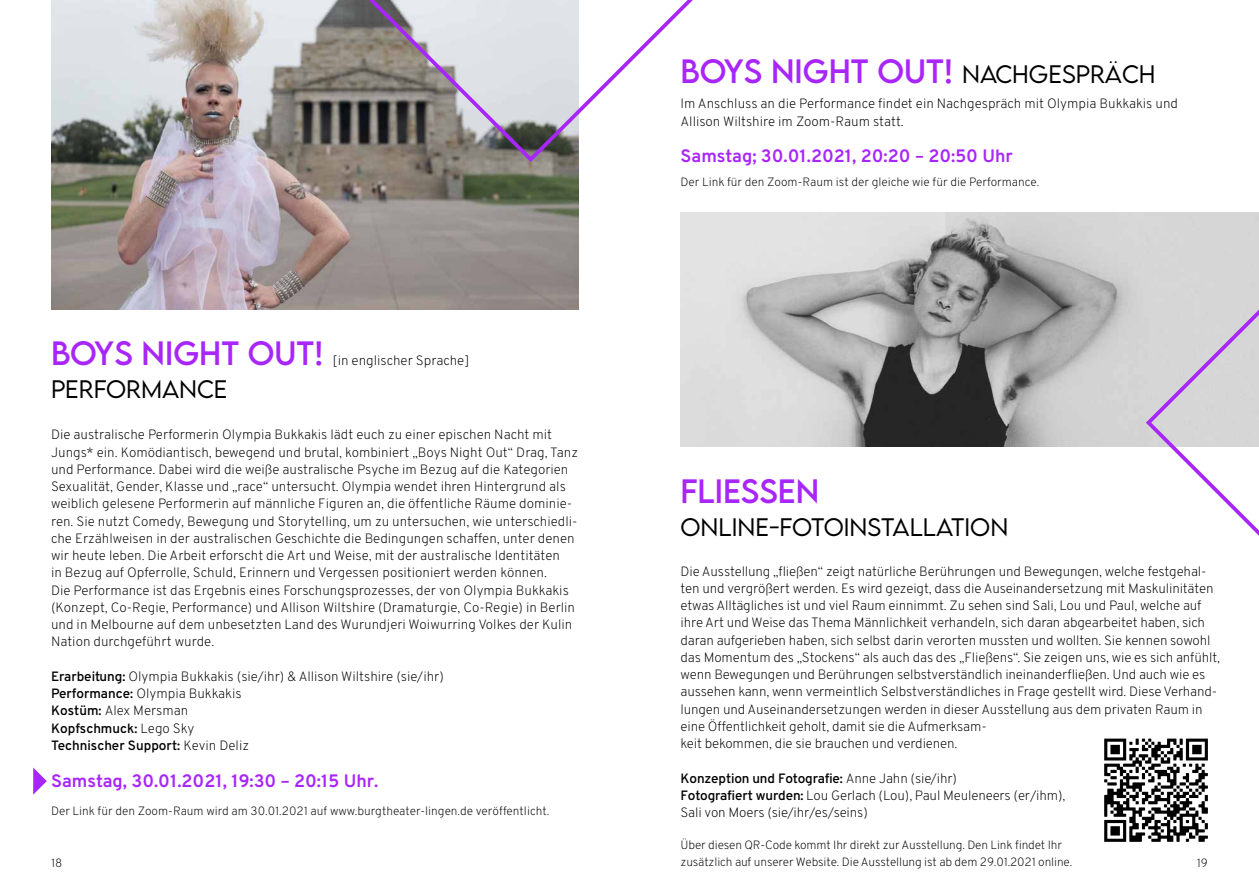
<style>
.page{position:relative;width:1259px;height:893px;background:#fff}
.page>*{position:absolute;margin:0;border:0;box-sizing:border-box;transform-origin:0 0}
.t1{font:30px "LEMONMILK";color:#a826fa}
.t2{font:300 22.5px "LEMONMILK";color:#000}
.t3{font:700 18px "Overpass";color:#a826fa}
.t4{font:200 13.5px/17.2px "Overpass";letter-spacing:-.005em;color:#000}
.t5{font:200 12px/17.2px "Overpass";letter-spacing:-.01em;color:#000}
.s1{font-weight:300;font-size:22.5px;color:#000}
.s2{font-weight:600}
</style>
<div class="page">
<img style="left:680px;top:213px;width:463px;height:233px">
<svg style="left:33px;top:767px;width:14px;height:28px"></svg>
<img style="left:51px;top:0;width:527px;height:309px">
<svg style="left:195px;top:0;width:498px;height:165px"></svg>
<svg style="left:1143px;top:212px;width:116px;height:324px"></svg>
<img style="left:1104px;top:738px;width:104px;height:104px">
<h1 class="t1" style="left:51px;top:334px;width:274px">BOYS NIGHT OUT!</h1>
<h2 class="t2" style="left:51px;top:375px;width:178px">PERFORMANCE</h2>
<p class="t4" style="left:333px;top:352px;width:138px">[in englischer Sprache]</p>
<h1 class="t1" style="left:680px;top:52px;width:476px">BOYS NIGHT OUT! <span class="s1">NACHGESPRÄCH</span></h1>
<p class="t4" style="left:680px;top:95px;width:499px">Im Anschluss an die Performance findet ein Nachgespräch mit Olympia Bukkakis und<br>Allison Wiltshire im Zoom-Raum statt.</p>
<h3 class="t3" style="left:680px;top:143px;width:334px">Samstag; 30.01.2021, 20:20 – 20:50 Uhr</h3>
<p class="t5" style="left:680px;top:173px;width:360px">Der Link für den Zoom-Raum ist der gleiche wie für die Performance.</p>
<p class="t4" style="left:51px;top:426px;width:528px">Die australische Performerin Olympia Bukkakis lädt euch zu einer epischen Nacht mit Jungs* ein. Komödiantisch, bewegend und brutal, kombiniert „Boys Night Out“ Drag, Tanz und Performance. Dabei wird die weiße australische Psyche im Bezug auf die Kategorien Sexualität, Gender, Klasse und „race“ untersucht. Olympia wendet ihren Hintergrund als weiblich gelesene Performerin auf männliche Figuren an, die öffentliche Räume dominie&shy;ren. Sie nutzt Comedy, Bewegung und Storytelling, um zu untersuchen, wie unterschiedli&shy;che Erzählweisen in der australischen Geschichte die Bedingungen schaffen, unter denen wir heute leben. Die Arbeit erforscht die Art und Weise, mit der australische Identitäten<br>in Bezug auf Opferrolle, Schuld, Erinnern und Vergessen positioniert werden können.<br>Die Performance ist das Ergebnis eines Forschungsprozesses, der von Olympia Bukkakis (Konzept, Co-Regie, Performance) und Allison Wiltshire (Dramaturgie, Co-Regie) in Berlin und in Melbourne auf dem unbesetzten Land des Wurundjeri Woiwurring Volkes der Kulin Nation durchgeführt wurde.</p>
<p class="t4" style="left:51px;top:668px;width:394px"><span class="s2">Erarbeitung:</span> Olympia Bukkakis (sie/ihr) &amp; Allison Wiltshire (sie/ihr)<br><span class="s2">Performance:</span> Olympia Bukkakis<br><span class="s2">Kostüm:</span> Alex Mersman<br><span class="s2">Kopfschmuck:</span> Lego Sky<br><span class="s2">Technischer Support:</span> Kevin Deliz</p>
<h3 class="t3" style="left:51px;top:767px;width:329px">Samstag, 30.01.2021, 19:30 – 20:15 Uhr.</h3>
<p class="t5" style="left:51px;top:803px;width:500px">Der Link für den Zoom-Raum wird am 30.01.2021 auf www.burgtheater-lingen.de veröffentlicht.</p>
<h1 class="t1" style="left:680px;top:471px;width:140px">FLIESSEN</h1>
<h2 class="t2" style="left:680px;top:512px;width:329px">ONLINE-FOTOINSTALLATION</h2>
<p class="t4" style="left:680px;top:562px;width:541px">Die Ausstellung „fließen“ zeigt natürliche Berührungen und Bewegungen, welche festgehal&shy;ten und vergrößert werden. Es wird gezeigt, dass die Auseinandersetzung mit Maskulinitäten etwas Alltägliches ist und viel Raum einnimmt. Zu sehen sind Sali, Lou und Paul, welche auf ihre Art und Weise das Thema Männlichkeit verhandeln, sich daran abgearbeitet haben, sich daran aufgerieben haben, sich selbst darin verorten mussten und wollten. Sie kennen sowohl das Momentum des „Stockens“ als auch das des „Fließens“. Sie zeigen uns, wie es sich anfühlt, wenn Bewegungen und Berührungen selbstverständlich ineinanderfließen. Und auch wie es aussehen kann, wenn vermeintlich Selbstverständliches in Frage gestellt wird. Diese Verhand&shy;lungen und Auseinandersetzungen werden in dieser Ausstellung aus dem privaten Raum in eine Öffentlichkeit geholt, damit sie die Aufmerksam-<br>keit bekommen, die sie brauchen und verdienen.</p>
<p class="t4" style="left:680px;top:769px;width:386px"><span class="s2">Konzeption und Fotografie:</span> Anne Jahn (sie/ihr)<br><span class="s2">Fotografiert wurden:</span> Lou Gerlach (Lou), Paul Meuleneers (er/ihm),<br>Sali von Moers (sie/ihr/es/seins)</p>
<p class="t5" style="left:680px;top:836px;width:393px">Über diesen QR-Code kommt Ihr direkt zur Ausstellung. Den Link findet Ihr zusätzlich auf unserer Website. Die Ausstellung ist ab dem 29.01.2021 online.</p>
<p class="t5" style="left:51px;top:854px;width:13px">18</p>
<p class="t5" style="left:1196px;top:855px;width:13px">19</p>
</div>
